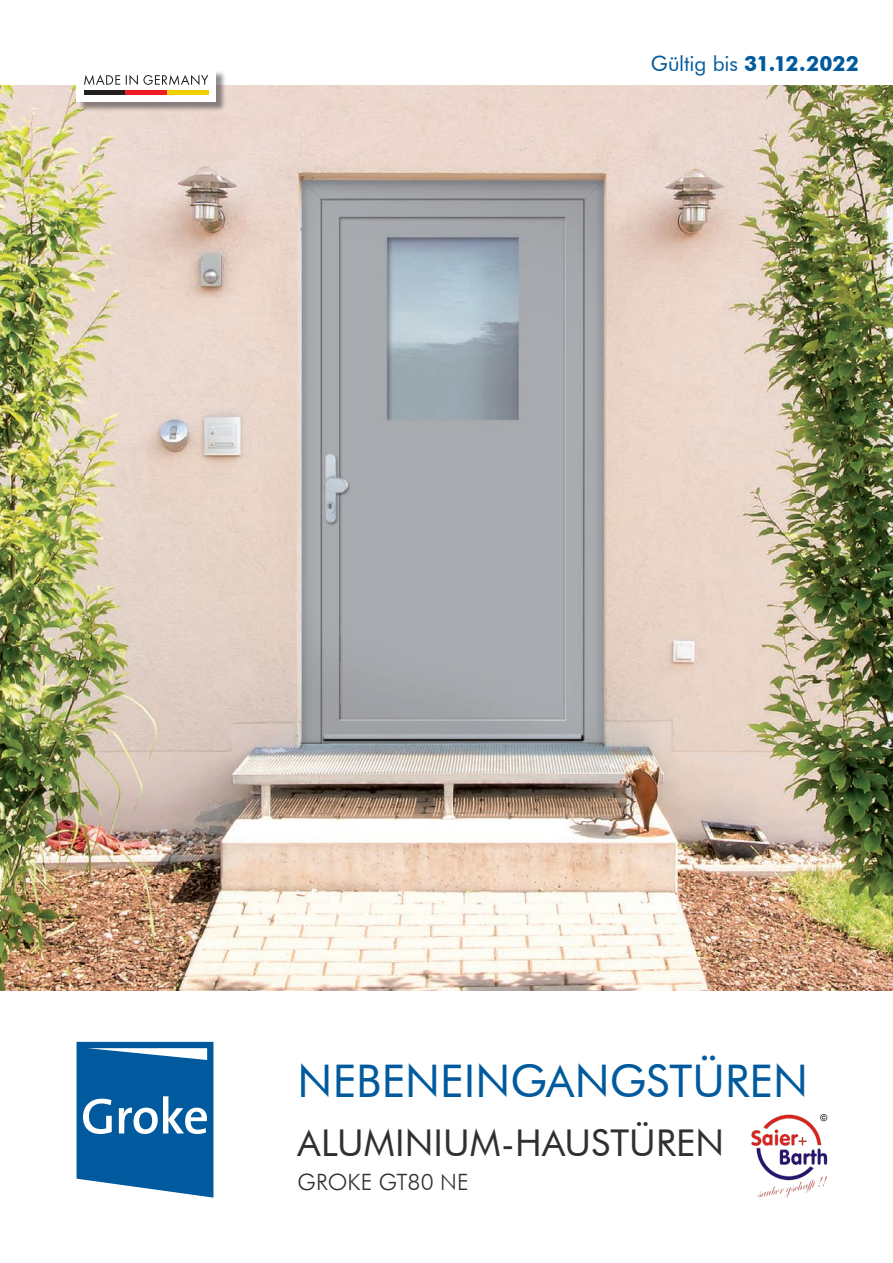
<style>
.page{position:relative;width:893px;height:1263px;background:#fff}
.page>*{position:absolute;margin:0;border:0;box-sizing:border-box;transform-origin:0 0}
.t1{font:45px "Futura BT";color:#015a9d}
.t2{font:36.9px "Futura BT";letter-spacing:.005em;color:#312f30}
.t3{font:300 22.5px "Futura BT";letter-spacing:.005em;color:#312f30}
.t4{font:700 21px "Futura BT";color:#015a9d}
.s1{font-weight:400}
</style>
<div class="page">
<img style="left:0;top:85px;width:893px;height:906px">
<svg style="left:77px;top:1042px;width:136px;height:155px;background:#2b75ad"></svg>
<div style="left:78px;top:70px;width:148px;height:42px;background:#231f20;opacity:.5"></div>
<div style="left:77px;top:69px;width:139px;height:32px;background:#fff"></div>
<hr style="left:84px;top:91px;width:41px;height:4px;background:#231f20">
<hr style="left:125px;top:91px;width:42px;height:4px;background:#ee1d23">
<hr style="left:167px;top:91px;width:41px;height:4px;background:#f4cf02">
<svg style="left:84px;top:75px;width:124px;height:10px"></svg>
<img style="left:751px;top:1114px;width:77px;height:83px">
<p class="t4" style="left:651px;top:51px;width:210px"><span class="s1">Gültig bis</span> 31.12.2022</p>
<p class="t1" style="left:298px;top:1053px;width:512px">NEBENEINGANGSTÜREN</p>
<p class="t2" style="left:298px;top:1120px;width:428px">ALUMINIUM-HAUSTÜREN</p>
<p class="t3" style="left:298px;top:1168px;width:173px">GROKE GT80 NE</p>
</div>
